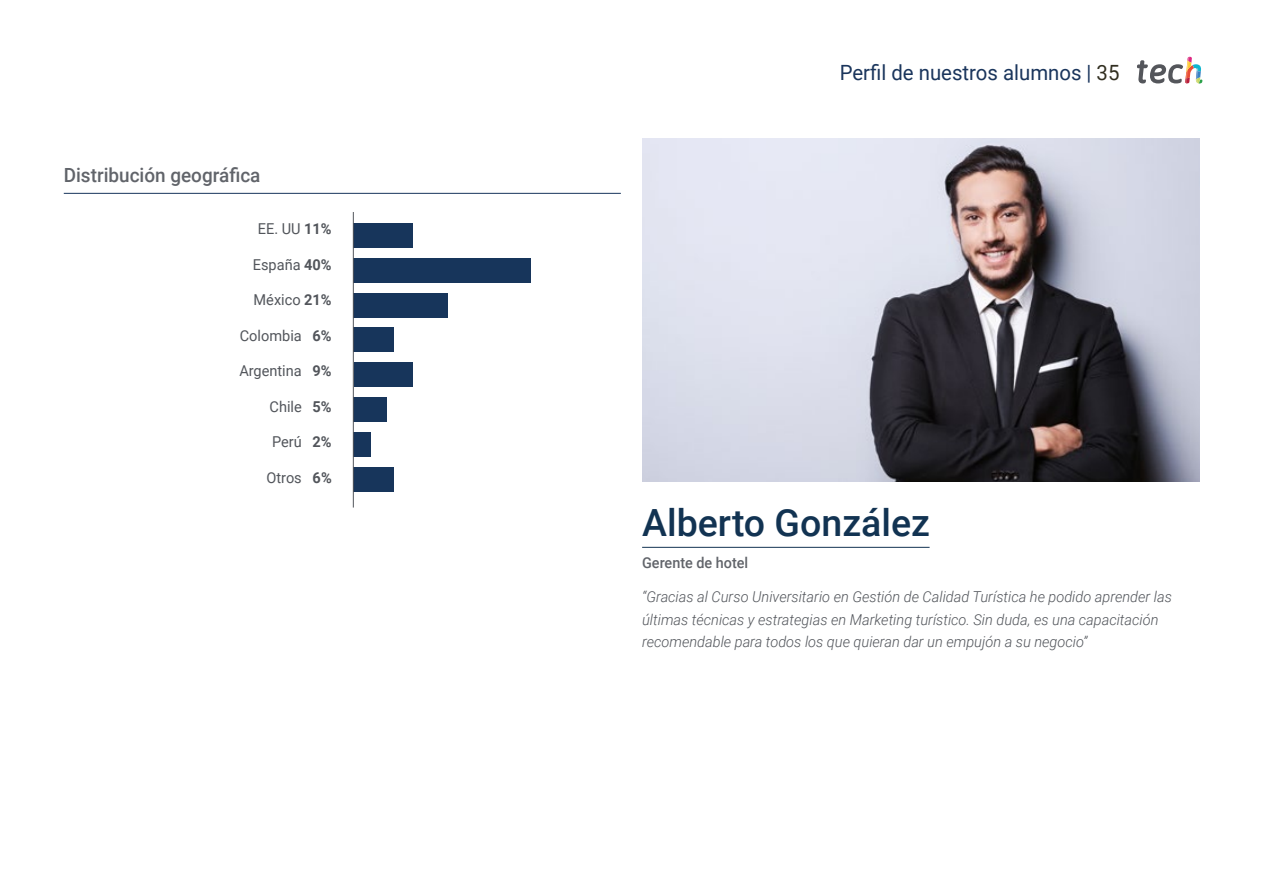
<style>
.page{position:relative;width:1263px;height:893px;background:#fff}
.page>*{position:absolute;margin:0;border:0;box-sizing:border-box;transform-origin:0 0}
.t1{font:500 37.5px "Roboto";color:#123352}
.t2{font:21px "Roboto";color:#1a355c}
.t3{font:500 19.5px "Roboto";color:#61646a}
.t4{font:italic 300 15px/22.5px "Roboto";color:#52555b}
.t5{font:15px "Roboto";color:#52555b}
.t6{font:500 15px "Roboto";color:#61646a;scale:.96 1}
.s1{font-weight:700}
.s2{color:#312e20}
</style>
<div class="page">
<img style="left:642px;top:138px;width:557px;height:343px">
<svg style="left:1137px;top:57px;width:65px;height:27px"></svg>
<hr style="left:642px;top:547px;width:287px;height:1px;background:#123352">
<hr style="left:64px;top:193px;width:557px;height:1px;background:#17355b">
<div style="left:353px;top:223px;width:59px;height:25px;background:#17355b"></div>
<div style="left:353px;top:397px;width:34px;height:25px;background:#17355b"></div>
<div style="left:353px;top:258px;width:178px;height:25px;background:#17355b"></div>
<div style="left:353px;top:432px;width:17px;height:25px;background:#17355b"></div>
<div style="left:353px;top:293px;width:94px;height:24px;background:#17355b"></div>
<div style="left:353px;top:467px;width:41px;height:24px;background:#17355b"></div>
<div style="left:353px;top:327px;width:41px;height:25px;background:#17355b"></div>
<div style="left:354px;top:362px;width:58px;height:25px;background:#17355b"></div>
<hr style="left:353px;top:212px;width:1px;height:296px;background:#52555b">
<h3 class="t3" style="left:64px;top:161px;width:198px">Distribución geográfica</h3>
<p class="t5" style="left:258px;top:218px;width:75px">EE. UU <span class="s1">11%</span></p>
<p class="t5" style="left:253px;top:254px;width:80px">España <span class="s1">40%</span></p>
<p class="t5" style="left:254px;top:289px;width:80px">México <span class="s1">21%</span></p>
<p class="t5" style="left:240px;top:325px;width:93px">Colombia <span class="s1">6%</span></p>
<p class="t5" style="left:239px;top:360px;width:94px">Argentina <span class="s1">9%</span></p>
<p class="t5" style="left:270px;top:396px;width:64px">Chile <span class="s1">5%</span></p>
<p class="t5" style="left:272px;top:431px;width:61px">Perú <span class="s1">2%</span></p>
<p class="t5" style="left:266px;top:467px;width:67px">Otros <span class="s1">6%</span></p>
<h2 class="t2" style="left:840px;top:57px;width:281px">Perfil de nuestros alumnos | <span class="s2">35</span></h2>
<h1 class="t1" style="left:642px;top:496px;width:289px">Alberto González</h1>
<p class="t6" style="left:642px;top:552px;width:112px">Gerente de hotel</p>
<p class="t4" style="left:642px;top:585px;width:531px">“Gracias al Curso Universitario en Gestión de Calidad Turística he podido aprender las últimas técnicas y estrategias en Marketing turístico. Sin duda, es una capacitación recomendable para todos los que quieran dar un empujón a su negocio”</p>
</div>
